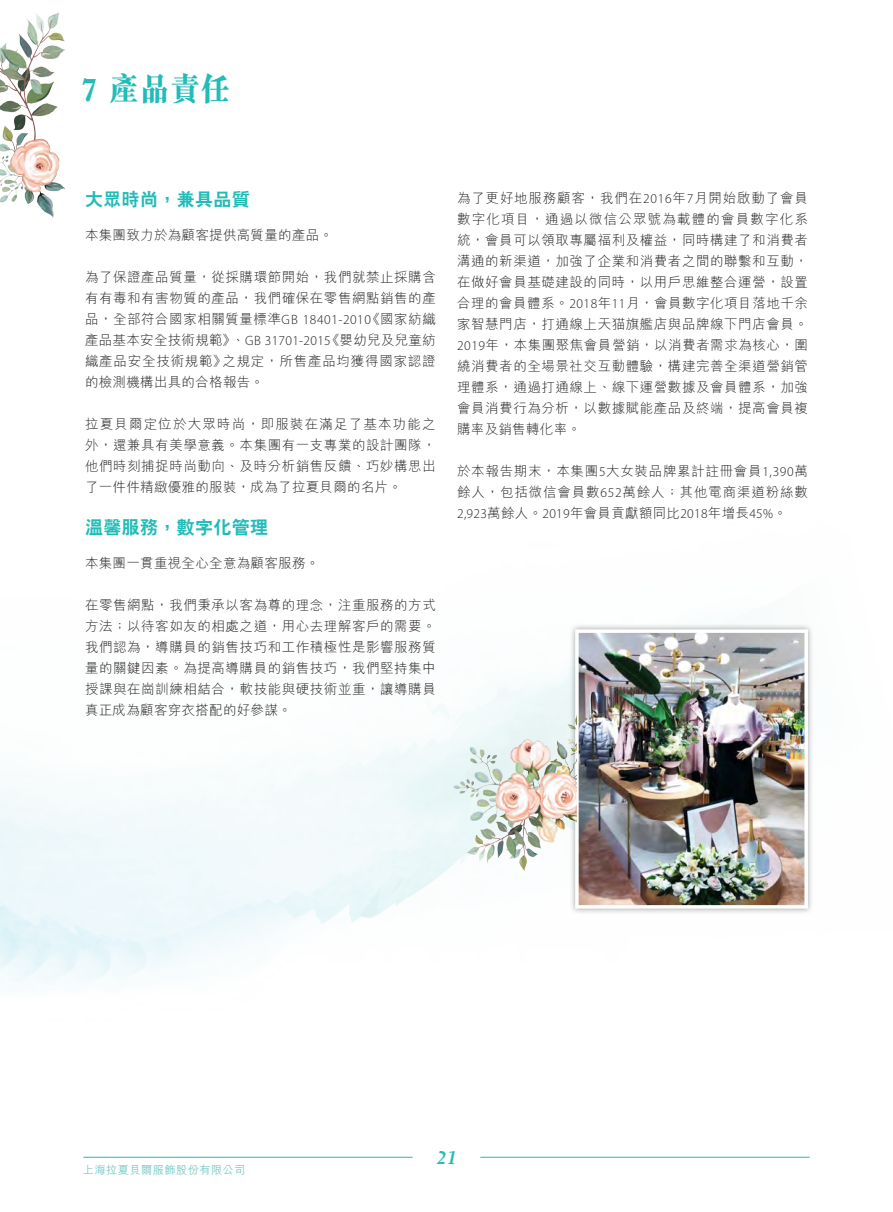
<style>
.page{position:relative;width:893px;height:1212px;background:#fff}
.page>*{position:absolute;margin:0;border:0;box-sizing:border-box;transform-origin:0 0}
.t1{font:800 33px "M Sung HK";color:#22bcb8;scale:.9 1}
.t2{font:800 18px "C Hei 2 HK";letter-spacing:.02em;color:#22bcb8}
.t3{font:italic 700 18px "Berling LT Std";color:#22bcb8}
.t4{font:300 13.5px/21px "M Hei HK";letter-spacing:.04em;color:#231f20;text-align:justify}
.t5{font:300 13.5px/21px "M Hei HK";letter-spacing:.02em;color:#231f20}
.t6{font:300 13.5px "Myriad Pro";letter-spacing:.02em;color:#231f20}
.t7{font:500 11.25px "M Hei HK";letter-spacing:.035em;color:#7accca}
.s1{font-family:"Myriad Pro"}
.s2{font-family:"M Hei HK"}
</style>
<div class="page">
<div style="left:569px;top:623px;width:245px;height:291px;background:#231f20;opacity:.4"></div>
<img style="left:579px;top:633px;width:225px;height:271px">
<div style="left:575px;top:629px;width:233px;height:279px;border:3px solid #fff"></div>
<img style="left:453px;top:713px;width:123px;height:158px">
<img style="left:0;top:13px;width:65px;height:205px">
<hr style="left:83px;top:1157px;width:330px;height:1px;background:#22bcb8">
<hr style="left:480px;top:1157px;width:330px;height:1px;background:#22bcb8">
<h1 class="t1" style="left:81px;top:66px;width:167px">7 產品責任</h1>
<h2 class="t2" style="left:85px;top:188px;width:166px">大眾時尚，兼具品質</h2>
<p class="t5" style="left:85px;top:224px;width:250px">本集團致力於為顧客提供高質量的產品。</p>
<p class="t4" style="left:85px;top:266px;width:352px;text-align:right">為了保證產品質量，從採購環節開始，我們就禁止採購含有有毒和有害物質的產品，我們確保在零售網點銷售的產《國家紡織</p>
<p class="t4" style="left:327px;top:308px;width:111px;text-indent:-241px">品，全部符合國家相關質量標準<span class="s1">GB 18401-2010<br></span>《嬰幼兒及兒童紡</p>
<p class="t4" style="left:222px;top:329px;width:215px;text-indent:-137px">產品基本安全技術規範》、<span class="s1">GB 31701-2015<br></span>之規定，所售產品均獲得國家認證</p>
<p class="t5" style="left:85px;top:350px;width:181px">織產品安全技術規範》<br>的檢測機構出具的合格報告。</p>
<p class="t4" style="left:85px;top:413px;width:352px">拉夏貝爾定位於大眾時尚，即服裝在滿足了基本功能之外，還兼具有美學意義。本集團有一支專業的設計團隊，他們時刻捕捉時尚動向、及時分析銷售反饋、巧妙構思出了一件件精緻優雅的服裝，成為了拉夏貝爾的名片。</p>
<h2 class="t2" style="left:85px;top:515px;width:185px">溫馨服務，數字化管理</h2>
<p class="t5" style="left:85px;top:552px;width:236px">本集團一貫重視全心全意為顧客服務。</p>
<p class="t4" style="left:85px;top:594px;width:352px">在零售網點，我們秉承以客為尊的理念，注重服務的方式方法；以待客如友的相處之道，用心去理解客戶的需要。我們認為，導購員的銷售技巧和工作積極性是影響服務質量的關鍵因素。為提高導購員的銷售技巧，我們堅持集中授課與在崗訓練相結合，軟技能與硬技術並重，讓導購員真正成為顧客穿衣搭配的好參謀。</p>
<p class="t4" style="left:457px;top:187px;width:352px">為了更好地服務顧客，我們在<span class="s1">2016</span>年<span class="s1">7</span>月開始啟動了會員數字化項目，通過以微信公眾號為載體的會員數字化系統，會員可以領取專屬福利及權益，同時構建了和消費者溝通的新渠道，加強了企業和消費者之間的聯繫和互動，在做好會員基礎建設的同時，以用戶思維整合運營，設置合理的會員體系。<span class="s1">2018</span>年<span class="s1">11</span>月，會員數字化項目落地千余家智慧門店，打通線上天猫旗艦店與品牌線下門店會員。<span class="s1">2019</span>年，本集團聚焦會員營銷，以消費者需求為核心，圍繞消費者的全場景社交互動體驗，構建完善全渠道營銷管理體系，通過打通線上、線下運營數據及會員體系，加強會員消費行為分析，以數據賦能產品及終端，提高會員複購率及銷售轉化率。</p>
<p class="t4" style="left:457px;top:460px;width:352px">於本報告期末，本集團<span class="s1">5</span>大女裝品牌累計註冊會員<span class="s1">1,390</span>萬餘人，包括微信會員數<span class="s1">652</span>萬餘人；其他電商渠道粉絲數</p>
<p class="t6" style="left:457px;top:505px;width:331px">2,923<span class="s2">萬餘人。</span>2019<span class="s2">年會員貢獻額同比</span>2018<span class="s2">年增長</span>45%<span class="s2">。</span></p>
<p class="t7" style="left:83px;top:1162px;width:164px">上海拉夏貝爾服飾股份有限公司</p>
<h2 class="t3" style="left:436px;top:1147px;width:22px">21</h2>
</div>
